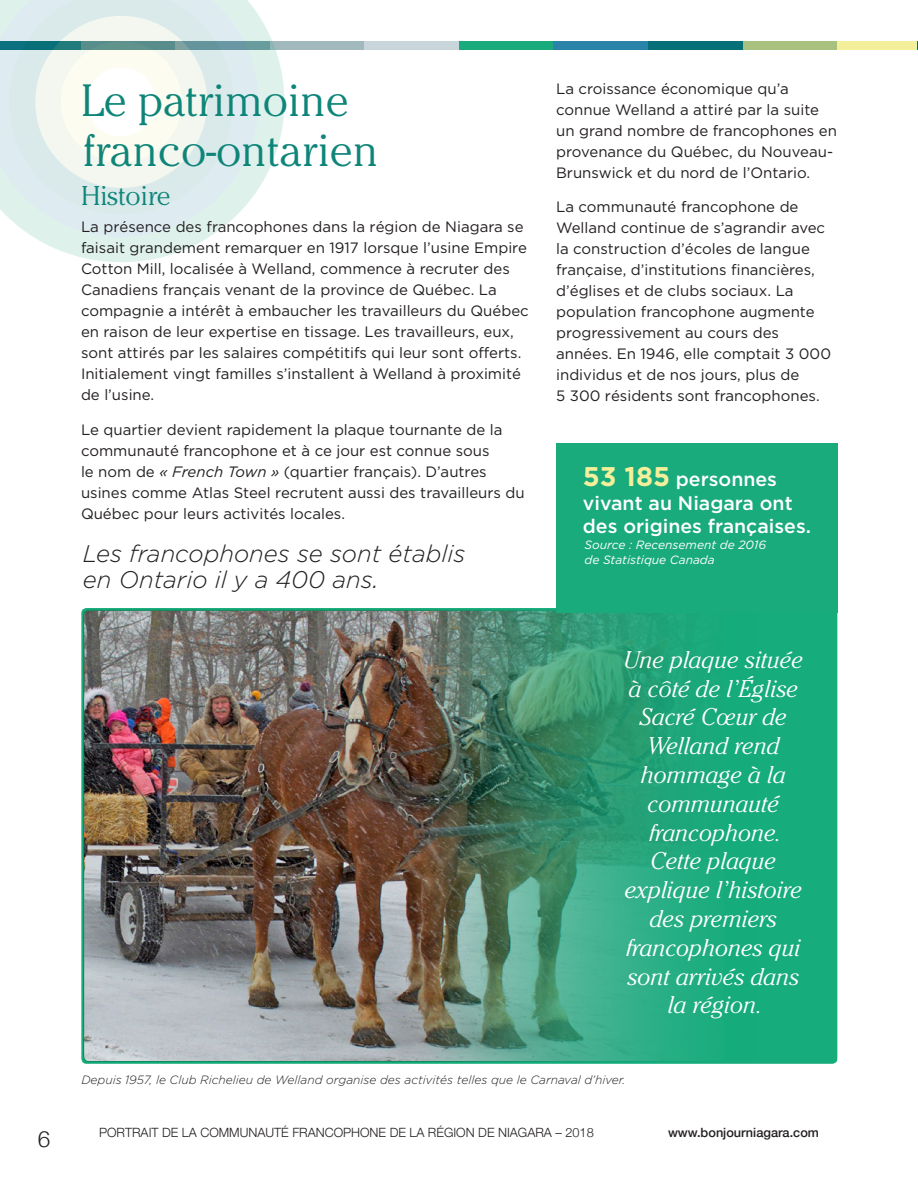
<style>
.page{position:relative;width:918px;height:1188px;background:#fff}
.page>*{position:absolute;margin:0;border:0;box-sizing:border-box;transform-origin:0 0}
.Heading_1{font:300 45px/49.5px "Cheltenham";color:#0f8579}
.Heading_2{font:300 27px "Cheltenham";color:#0f8579}
.Table_Header_Text{font:italic 300 24px/28.8px "Cheltenham";color:#fff;text-align:center}
.note{font:italic 300 24px/25.5px "Gotham";color:#231f20}
.t1{font:300 22.5px "Helvetica Neue";color:#231f20}
.Figure_Header_3{font:500 19.5px/23.4px "Gotham";color:#fff}
.t2{font:15px/21px "Gotham";color:#231f20}
.t3{font:300 12.75px "Helvetica Neue";color:#231f20}
.t4{font:500 12.75px "Helvetica Neue";color:#231f20}
.note-2{font:italic 300 12px "Gotham";color:#231f20}
.note-3{font:italic 12px/14.4px "Gotham";color:#fff}
.s1{font-style:italic}
.s2{font-size:27px}
.s3{font-weight:700;font-size:27px;color:#f3ef9b}
</style>
<div class="page">
<div style="left:905px;top:41px;width:13px;height:9px;background:#076f77"></div>
<div style="left:270px;top:41px;width:95px;height:9px;background:#a1b8bd"></div>
<div style="left:365px;top:41px;width:94px;height:9px;background:#c8d5da"></div>
<div style="left:459px;top:41px;width:95px;height:9px;background:#19ab7c"></div>
<div style="left:554px;top:41px;width:94px;height:9px;background:#2a83a9"></div>
<div style="left:648px;top:41px;width:95px;height:9px;background:#076f77"></div>
<div style="left:743px;top:41px;width:94px;height:9px;background:#a9c17e"></div>
<div style="left:837px;top:41px;width:80px;height:9px;background:#f3ef9b"></div>
<svg style="left:34px;top:42px;width:250px;height:220px"></svg>
<svg style="left:5px;top:0;width:267px;height:237px;fill:#def2f0"></svg>
<div style="left:0;top:0;width:245px;height:214px;background:#deeceb"></div>
<svg style="left:27px;top:16px;width:189px;height:172px"></svg>
<div style="left:84px;top:610px;width:751px;height:452px;background:#16ac7c;border-radius:5px"></div>
<img style="left:84px;top:610px;width:610px;height:452px">
<div style="left:556px;top:443px;width:281px;height:170px;background:#19ab7c"></div>
<h3 class="t1" style="left:38px;top:1121px;width:14px">6</h3>
<p class="Heading_1" style="left:81px;top:76px;width:299px">Le patrimoine franco-ontarien</p>
<p class="Heading_2" style="left:81px;top:180px;width:91px">Histoire</p>
<p class="t2" style="left:81px;top:216px;width:449px">La présence des francophones dans la région de Niagara se faisait grandement remarquer en 1917 lorsque l’usine Empire Cotton Mill, localisée à Welland, commence à recruter des Canadiens français venant de la province de Québec. La compagnie a intérêt à embaucher les travailleurs du Québec en raison de leur expertise en tissage. Les travailleurs, eux, sont attirés par les salaires compétitifs qui leur sont offerts.<br>Initialement vingt familles s’installent à Welland à proximité de l’usine.</p>
<p class="t2" style="left:81px;top:419px;width:445px">Le quartier devient rapidement la plaque tournante de la communauté francophone et à ce jour est connue sous<br>le nom de <span class="s1">« French Town »</span> (quartier français). D’autres usines comme Atlas Steel recrutent aussi des travailleurs du Québec pour leurs activités locales.</p>
<p class="note" style="left:83px;top:541px;width:384px">Les francophones se sont établis en Ontario il y a 400 ans<span class="s2">.</span></p>
<p class="t2" style="left:556px;top:77px;width:282px">La croissance économique qu’a connue Welland a attiré par la suite un grand nombre de francophones en provenance du Québec, du Nouveau-Brunswick et du nord de l’Ontario.</p>
<p class="t2" style="left:556px;top:196px;width:276px">La communauté francophone de Welland continue de s’agrandir avec la construction d’écoles de langue française, d’institutions financières, d’églises et de clubs sociaux. La population francophone augmente progressivement au cours des années. En 1946, elle comptait 3 000 individus et de nos jours, plus de<br>5 300 résidents sont francophones.</p>
<p class="Figure_Header_3" style="left:583px;top:467px;width:230px"><span class="s3">53 185</span> personnes vivant au Niagara ont des origines françaises.</p>
<p class="note-3" style="left:584px;top:538px;width:183px">Source : Recensement de 2016 de Statistique Canada</p>
<p class="Table_Header_Text" style="left:624px;top:645px;width:181px">Une plaque située à côté de l’Église<br>Sacré Cœur de<br>Welland rend hommage à la communauté francophone.<br>Cette plaque explique l’histoire des premiers francophones qui sont arrivés dans la région.</p>
<p class="note-2" style="left:81px;top:1074px;width:545px">Depuis 1957, le Club Richelieu de Welland organise des activités telles que le Carnaval d’hiver.</p>
<p class="t3" style="left:99px;top:1123px;width:496px">PORTRAIT DE LA COMMUNAUTÉ FRANCOPHONE DE LA RÉGION DE NIAGARA – 2018</p>
<p class="t4" style="left:668px;top:1123px;width:152px">www.bonjourniagara.com</p>
</div>
